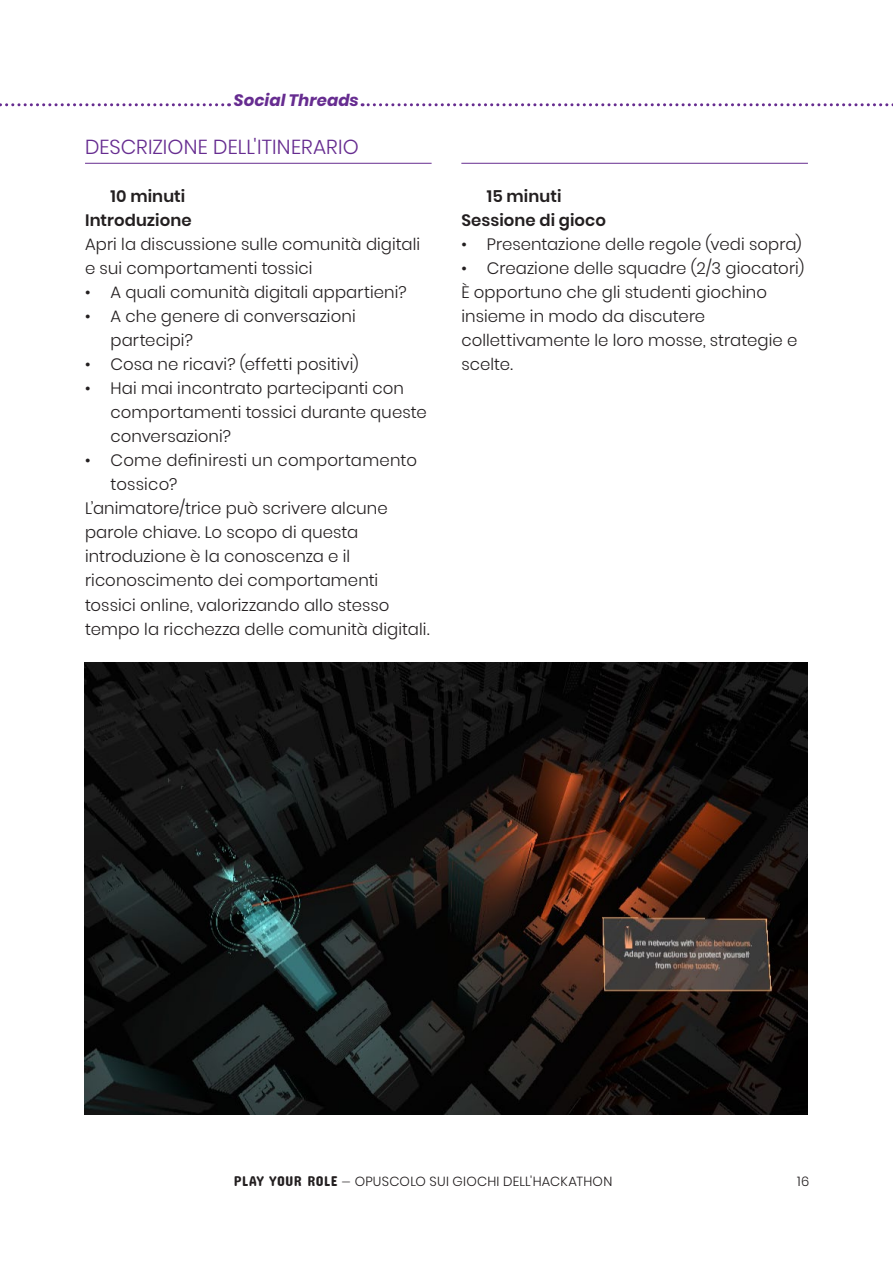
<style>
.page{position:relative;width:893px;height:1263px;background:#fff}
.page>*{position:absolute;margin:0;border:0;box-sizing:border-box;transform-origin:0 0}
.t1{font:300 20.25px "Poppins";letter-spacing:.015em;color:#662c90}
.t2{font:300 16.5px/24px "Poppins";letter-spacing:.005em;color:#231f20}
.t3{font:600 16.5px/24px "Poppins";letter-spacing:.005em;color:#231f20}
.t4{font:italic 700 16.5px "Poppins";letter-spacing:.005em;color:#662c90}
.t5{font:300 13.2px "Poppins";letter-spacing:.02em;color:#231f20}
.s1{font-family:"Concert One";font-weight:400;font-size:14.25px}
.s2{font-family:"HK Grotesk";font-weight:400}
</style>
<div class="page">
<hr style="left:85px;top:163px;width:347px;height:1px;background:#662c90">
<hr style="left:461px;top:163px;width:347px;height:1px;background:#662c90">
<svg style="left:362px;top:103px;width:531px;height:3px"></svg>
<svg style="left:0;top:103px;width:230px;height:3px"></svg>
<img style="left:84px;top:662px;width:724px;height:452px">
<p class="t4" style="left:234px;top:91px;width:126px">Social Threads</p>
<p class="t1" style="left:85px;top:135px;width:26px">Descri</p>
<p class="t1" style="left:152px;top:135px;width:72px">zione dell</p>
<p class="t1" style="left:253px;top:135px;width:50px">'itinerario</p>
<p class="t3" style="left:85px;top:185px;width:108px;text-indent:26px">10 minuti<br>Introduzione</p>
<p class="t2" style="left:85px;top:233px;width:337px">Apri la discussione sulle comunità digitali e sui comportamenti tossici</p>
<p class="t2" style="left:85px;top:281px;width:323px">• A quali comunità digitali appartieni?</p>
<p class="t2" style="left:111px;top:305px;width:247px;text-indent:-26px">• A che genere di conversazioni partecipi?</p>
<p class="t2" style="left:85px;top:353px;width:275px">• Cosa ne ricavi? (effetti positivi)</p>
<p class="t2" style="left:111px;top:377px;width:318px;text-indent:-26px">• Hai mai incontrato partecipanti con comportamenti tossici durante queste conversazioni?</p>
<p class="t2" style="left:85px;top:449px;width:333px">• Come definiresti un comportamento</p>
<p class="t2" style="left:111px;top:473px;width:68px">tossico?</p>
<p class="t2" style="left:85px;top:497px;width:304px">L’animatore/trice può scrivere alcune</p>
<p class="t2" style="left:85px;top:521px;width:275px">parole chiave. Lo scopo di questa</p>
<p class="t2" style="left:85px;top:545px;width:267px">introduzione è la conoscenza e il</p>
<p class="t2" style="left:85px;top:569px;width:295px">riconoscimento dei comportamenti</p>
<p class="t2" style="left:85px;top:593px;width:306px">tossici online, valorizzando allo stesso</p>
<p class="t2" style="left:85px;top:617px;width:346px">tempo la ricchezza delle comunità digitali.</p>
<p class="t3" style="left:461px;top:185px;width:146px;text-indent:26px">15 minuti<br>Sessione di gioco</p>
<p class="t2" style="left:461px;top:233px;width:342px">• Presentazione delle regole (vedi sopra)</p>
<p class="t2" style="left:461px;top:257px;width:344px">• Creazione delle squadre (2/3 giocatori)<br>È opportuno che gli studenti giochino insieme in modo da discutere collettivamente le loro mosse, strategie e scelte.</p>
<p class="t5" style="left:234px;top:1174px;width:380px"><span class="s1">PLAY YOUR ROLE</span> <span class="s2">―</span> Opuscolo sui giochi dell'Hackathon</p>
<p class="t5" style="left:797px;top:1174px;width:14px">16</p>
</div>
